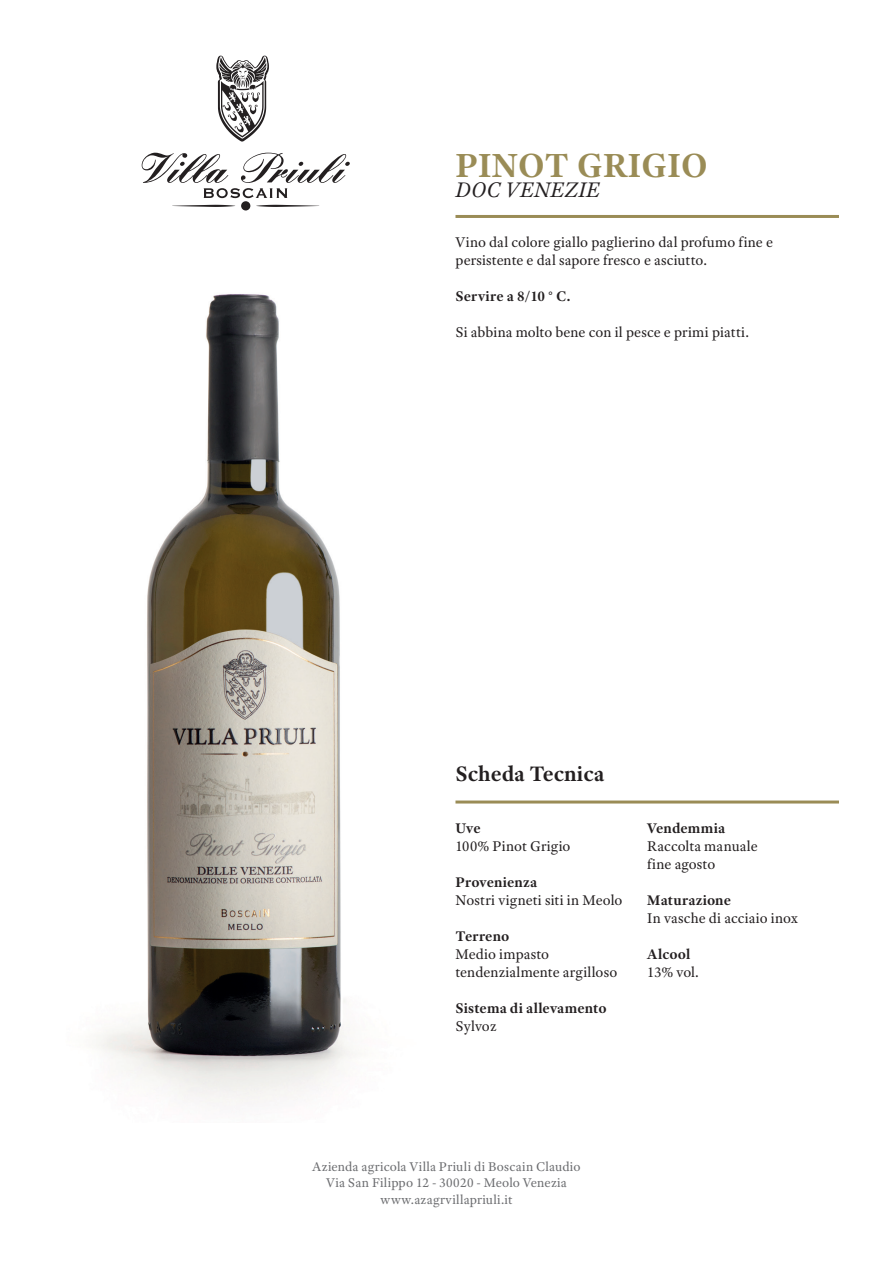
<style>
.page{position:relative;width:893px;height:1263px;background:#fff}
.page>*{position:absolute;margin:0;border:0;box-sizing:border-box;transform-origin:0 0}
.t1{font:700 36px "Adobe Text Pro";color:#9a8c56}
.t2{font:700 22.5px "Adobe Text Pro";color:#231f20}
.t3{font:italic 22.5px "Adobe Text Pro";letter-spacing:.005em;color:#231f20}
.t4{font:15px/18px "Adobe Text Pro";letter-spacing:.005em;color:#231f20}
.t5{font:700 15px "Adobe Text Pro";letter-spacing:.005em;color:#231f20}
.t6{font:13.5px/16.5px "Adobe Text Pro";letter-spacing:.015em;color:#6c6d70;text-align:center}
</style>
<div class="page">
<svg style="left:142px;top:153px;width:208px;height:45px"></svg>
<div style="left:241px;top:201px;width:9px;height:9px;background:#231f20;border-radius:50%"></div>
<svg style="left:172px;top:205px;width:63px;height:2px"></svg>
<svg style="left:256px;top:205px;width:63px;height:2px"></svg>
<svg style="left:216px;top:55px;width:53px;height:87px"></svg>
<hr style="left:455px;top:215px;width:384px;height:3px;background:#9a8c56">
<hr style="left:455px;top:800px;width:384px;height:3px;background:#9a8c56">
<img style="left:96px;top:294px;width:263px;height:811px">
<h1 class="t1" style="left:455px;top:143px;width:254px">PINOT GRIGIO</h1>
<h2 class="t3" style="left:455px;top:176px;width:146px">DOC VENEZIE</h2>
<p class="t4" style="left:455px;top:233px;width:319px">Vino dal colore giallo paglierino dal profumo fine e persistente e dal sapore fresco e asciutto.</p>
<p class="t5" style="left:455px;top:286px;width:117px">Servire a 8/10 ° C.</p>
<p class="t4" style="left:455px;top:323px;width:295px">Si abbina molto bene con il pesce e primi piatti.</p>
<h2 class="t2" style="left:455px;top:760px;width:151px">Scheda Tecnica</h2>
<p class="t5" style="left:455px;top:818px;width:27px">Uve</p>
<p class="t4" style="left:455px;top:836px;width:116px">100% Pinot Grigio</p>
<p class="t5" style="left:455px;top:872px;width:83px">Provenienza</p>
<p class="t4" style="left:455px;top:890px;width:168px">Nostri vigneti siti in Meolo</p>
<p class="t5" style="left:455px;top:926px;width:55px">Terreno</p>
<p class="t4" style="left:455px;top:944px;width:163px">Medio impasto tendenzialmente argilloso</p>
<p class="t5" style="left:455px;top:998px;width:153px">Sistema di allevamento</p>
<p class="t4" style="left:455px;top:1016px;width:43px">Sylvoz</p>
<p class="t5" style="left:647px;top:818px;width:80px">Vendemmia</p>
<p class="t4" style="left:647px;top:836px;width:112px">Raccolta manuale fine agosto</p>
<p class="t5" style="left:647px;top:890px;width:85px">Maturazione</p>
<p class="t4" style="left:647px;top:908px;width:152px">In vasche di acciaio inox</p>
<p class="t5" style="left:647px;top:944px;width:45px">Alcool</p>
<p class="t4" style="left:647px;top:962px;width:53px">13% vol.</p>
<p class="t6" style="left:312px;top:1158px;width:270px">Azienda agricola Villa Priuli di Boscain Claudio<br>Via San Filippo 12 - 30020 - Meolo Venezia www.azagrvillapriuli.it</p>
</div>
